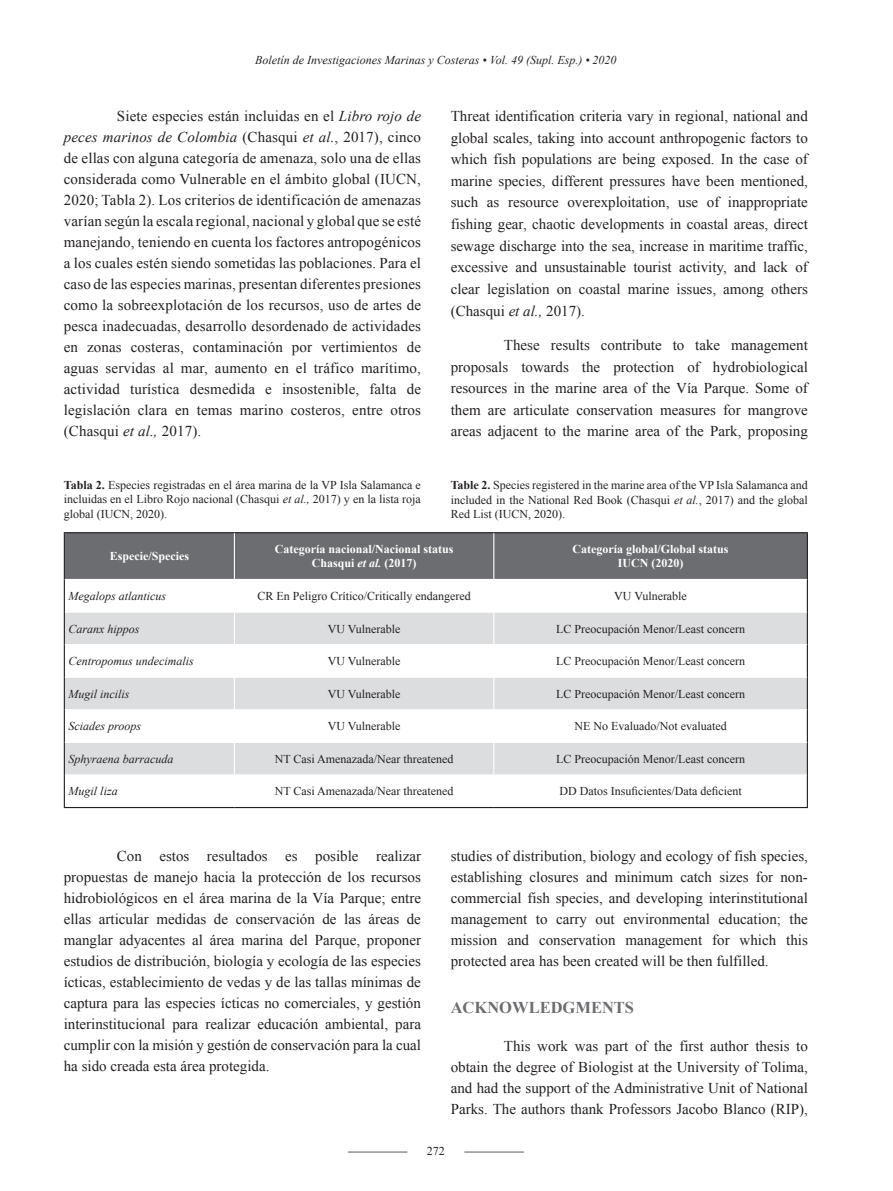
<style>
.page{position:relative;width:893px;height:1191px;background:#fff}
.page>*{position:absolute;margin:0;border:0;box-sizing:border-box;transform-origin:0 0}
.t1{font:700 16.5px "Times New Roman";color:#6c6d70}
.t2{font:15px/21px "Times New Roman";color:#231f20;text-align:justify}
.t3{font:12px/14.4px "Times New Roman";color:#231f20;text-align:justify}
.t4{font:italic 12px "Times New Roman";color:#231f20}
.t5{font:700 12px/14.4px "Times New Roman";color:#fff;text-align:center}
.s1{font-style:italic}
.s2{font-weight:700}
</style>
<div class="page">
<hr style="left:348px;top:1151px;width:59px;height:1px;background:#6c6d70">
<hr style="left:464px;top:1151px;width:60px;height:1px;background:#6c6d70">
<div style="left:65px;top:533px;width:742px;height:46px;background:#6c6d70"></div>
<svg style="left:65px;top:612px;width:742px;height:162px;fill:#dcdddf"></svg>
<hr style="left:64px;top:532px;width:170px;height:1px;background:#231f20">
<hr style="left:64px;top:533px;width:1px;height:46px;background:#231f20">
<hr style="left:234px;top:532px;width:260px;height:1px;background:#231f20">
<hr style="left:494px;top:532px;width:314px;height:1px;background:#231f20">
<hr style="left:807px;top:533px;width:1px;height:46px;background:#231f20">
<hr style="left:64px;top:579px;width:1px;height:33px;background:#231f20">
<hr style="left:807px;top:579px;width:1px;height:33px;background:#231f20">
<hr style="left:64px;top:612px;width:1px;height:32px;background:#231f20">
<hr style="left:807px;top:612px;width:1px;height:32px;background:#231f20">
<hr style="left:64px;top:644px;width:1px;height:33px;background:#231f20">
<hr style="left:807px;top:644px;width:1px;height:33px;background:#231f20">
<hr style="left:64px;top:677px;width:1px;height:33px;background:#231f20">
<hr style="left:807px;top:677px;width:1px;height:33px;background:#231f20">
<hr style="left:64px;top:710px;width:1px;height:32px;background:#231f20">
<hr style="left:807px;top:710px;width:1px;height:32px;background:#231f20">
<hr style="left:64px;top:742px;width:1px;height:33px;background:#231f20">
<hr style="left:807px;top:742px;width:1px;height:33px;background:#231f20">
<hr style="left:64px;top:775px;width:1px;height:32px;background:#231f20">
<hr style="left:807px;top:775px;width:1px;height:32px;background:#231f20">
<hr style="left:64px;top:807px;width:170px;height:1px;background:#231f20">
<hr style="left:234px;top:807px;width:260px;height:1px;background:#231f20">
<hr style="left:494px;top:807px;width:314px;height:1px;background:#231f20">
<hr style="left:234px;top:533px;width:1px;height:46px;background:#fff">
<hr style="left:493px;top:533px;width:1px;height:46px;background:#fff">
<hr style="left:234px;top:612px;width:1px;height:32px;background:#fff">
<hr style="left:493px;top:612px;width:1px;height:32px;background:#fff">
<hr style="left:65px;top:644px;width:169px;height:1px;background:#fff">
<hr style="left:234px;top:644px;width:260px;height:1px;background:#fff">
<hr style="left:234px;top:645px;width:1px;height:31px;background:#fff">
<hr style="left:494px;top:644px;width:313px;height:1px;background:#fff">
<hr style="left:493px;top:645px;width:1px;height:31px;background:#fff">
<hr style="left:65px;top:676px;width:169px;height:2px;background:#fff">
<hr style="left:234px;top:676px;width:260px;height:2px;background:#fff">
<hr style="left:234px;top:678px;width:1px;height:31px;background:#fff">
<hr style="left:494px;top:676px;width:313px;height:2px;background:#fff">
<hr style="left:493px;top:678px;width:1px;height:31px;background:#fff">
<hr style="left:65px;top:709px;width:169px;height:1px;background:#fff">
<hr style="left:234px;top:709px;width:260px;height:1px;background:#fff">
<hr style="left:234px;top:710px;width:1px;height:32px;background:#fff">
<hr style="left:494px;top:709px;width:313px;height:1px;background:#fff">
<hr style="left:493px;top:710px;width:1px;height:32px;background:#fff">
<hr style="left:65px;top:742px;width:169px;height:1px;background:#fff">
<hr style="left:234px;top:742px;width:260px;height:1px;background:#fff">
<hr style="left:234px;top:743px;width:1px;height:31px;background:#fff">
<hr style="left:494px;top:742px;width:313px;height:1px;background:#fff">
<hr style="left:493px;top:743px;width:1px;height:31px;background:#fff">
<p class="t4" style="left:255px;top:52px;width:363px">Boletín de Investigaciones Marinas y Costeras • Vol. 49 (Supl. Esp.) • 2020</p>
<p class="t2" style="left:64px;top:105px;width:359px;text-indent:53px">Siete especies están incluidas en el <span class="s1">Libro rojo de peces marinos de Colombia</span> (Chasqui <span class="s1">et al.</span>, 2017), cinco de ellas con alguna categoría de amenaza, solo una de ellas considerada como Vulnerable en el ámbito global (IUCN, 2020; Tabla 2). Los criterios de identificación de amenazas varían según la escala regional, nacional y global que se esté manejando, teniendo en cuenta los factores antropogénicos a los cuales estén siendo sometidas las poblaciones. Para el caso de las especies marinas, presentan diferentes presiones como la sobreexplotación de los recursos, uso de artes de pesca inadecuadas, desarrollo desordenado de actividades en zonas costeras, contaminación por vertimientos de aguas servidas al mar, aumento en el tráfico marítimo, actividad turística desmedida e insostenible, falta de legislación clara en temas marino costeros, entre otros (Chasqui <span class="s1">et al.,</span> 2017).</p>
<p class="t2" style="left:451px;top:105px;width:359px;line-height:21.6px">Threat identification criteria vary in regional, national and global scales, taking into account anthropogenic factors to which fish populations are being exposed. In the case of marine species, different pressures have been mentioned, such as resource overexploitation, use of inappropriate fishing gear, chaotic developments in coastal areas, direct sewage discharge into the sea, increase in maritime traffic, excessive and unsustainable tourist activity, and lack of clear legislation on coastal marine issues, among others (Chasqui <span class="s1">et al.,</span> 2017).</p>
<p class="t2" style="left:451px;top:334px;width:359px;line-height:21.6px;text-indent:53px">These results contribute to take management proposals towards the protection of hydrobiological resources in the marine area of the Vía Parque. Some of them are articulate conservation measures for mangrove areas adjacent to the marine area of the Park, proposing</p>
<p class="t3" style="left:64px;top:477px;width:359px"><span class="s2">Tabla 2.</span> Especies registradas en el área marina de la VP Isla Salamanca e incluidas en el Libro Rojo nacional (Chasqui <span class="s1">et al.,</span> 2017) y en la lista roja global (IUCN, 2020).</p>
<p class="t5" style="left:110px;top:548px;width:81px">Especie/Species</p>
<p class="t5" style="left:275px;top:541px;width:180px">Categoría nacional/Nacional status<br>Chasqui <span class="s1">et al.</span> (2017)</p>
<p class="t5" style="left:573px;top:541px;width:158px">Categoría global/Global status<br>IUCN (2020)</p>
<p class="t4" style="left:69px;top:587px;width:99px">Megalops atlanticus</p>
<p class="t3" style="left:257px;top:588px;width:215px">CR En Peligro Crítico/Critically endangered</p>
<p class="t3" style="left:614px;top:588px;width:74px">VU Vulnerable</p>
<p class="t4" style="left:69px;top:620px;width:73px">Caranx hippos</p>
<p class="t3" style="left:328px;top:621px;width:74px">VU Vulnerable</p>
<p class="t3" style="left:556px;top:621px;width:190px">LC Preocupación Menor/Least concern</p>
<p class="t4" style="left:69px;top:653px;width:127px">Centropomus undecimalis</p>
<p class="t3" style="left:328px;top:653px;width:74px">VU Vulnerable</p>
<p class="t3" style="left:556px;top:653px;width:190px">LC Preocupación Menor/Least concern</p>
<p class="t4" style="left:69px;top:685px;width:63px">Mugil incilis</p>
<p class="t3" style="left:328px;top:686px;width:74px">VU Vulnerable</p>
<p class="t3" style="left:556px;top:686px;width:190px">LC Preocupación Menor/Least concern</p>
<p class="t4" style="left:69px;top:718px;width:74px">Sciades proops</p>
<p class="t3" style="left:328px;top:719px;width:74px">VU Vulnerable</p>
<p class="t3" style="left:574px;top:719px;width:154px">NE No Evaluado/Not evaluated</p>
<p class="t4" style="left:69px;top:750px;width:106px">Sphyraena barracuda</p>
<p class="t3" style="left:275px;top:751px;width:180px">NT Casi Amenazada/Near threatened</p>
<p class="t3" style="left:556px;top:751px;width:190px">LC Preocupación Menor/Least concern</p>
<p class="t4" style="left:69px;top:783px;width:51px">Mugil liza</p>
<p class="t3" style="left:275px;top:784px;width:180px">NT Casi Amenazada/Near threatened</p>
<p class="t3" style="left:559px;top:784px;width:184px">DD Datos Insuficientes/Data deficient</p>
<p class="t3" style="left:451px;top:478px;width:359px"><span class="s2">Table 2.</span> Species registered in the marine area of the VP Isla Salamanca and included in the National Red Book (Chasqui <span class="s1">et al.</span>, 2017) and the global Red List (IUCN, 2020).</p>
<p class="t2" style="left:64px;top:845px;width:359px;text-indent:53px">Con estos resultados es posible realizar propuestas de manejo hacia la protección de los recursos hidrobiológicos en el área marina de la Vía Parque; entre ellas articular medidas de conservación de las áreas de manglar adyacentes al área marina del Parque, proponer estudios de distribución, biología y ecología de las especies ícticas, establecimiento de vedas y de las tallas mínimas de captura para las especies ícticas no comerciales, y gestión interinstitucional para realizar educación ambiental, para cumplir con la misión y gestión de conservación para la cual ha sido creada esta área protegida.</p>
<p class="t2" style="left:451px;top:845px;width:359px">studies of distribution, biology and ecology of fish species, establishing closures and minimum catch sizes for non&shy;commercial fish species, and developing interinstitutional management to carry out environmental education; the mission and conservation management for which this protected area has been created will be then fulfilled.</p>
<p class="t1" style="left:451px;top:995px;width:185px">ACKNOWLEDGMENTS</p>
<p class="t2" style="left:451px;top:1035px;width:359px;text-indent:53px">This work was part of the first author thesis to obtain the degree of Biologist at the University of Tolima, and had the support of the Administrative Unit of National Parks. The authors thank Professors Jacobo Blanco (RIP),</p>
<p class="t3" style="left:427px;top:1144px;width:19px">272</p>
</div>
